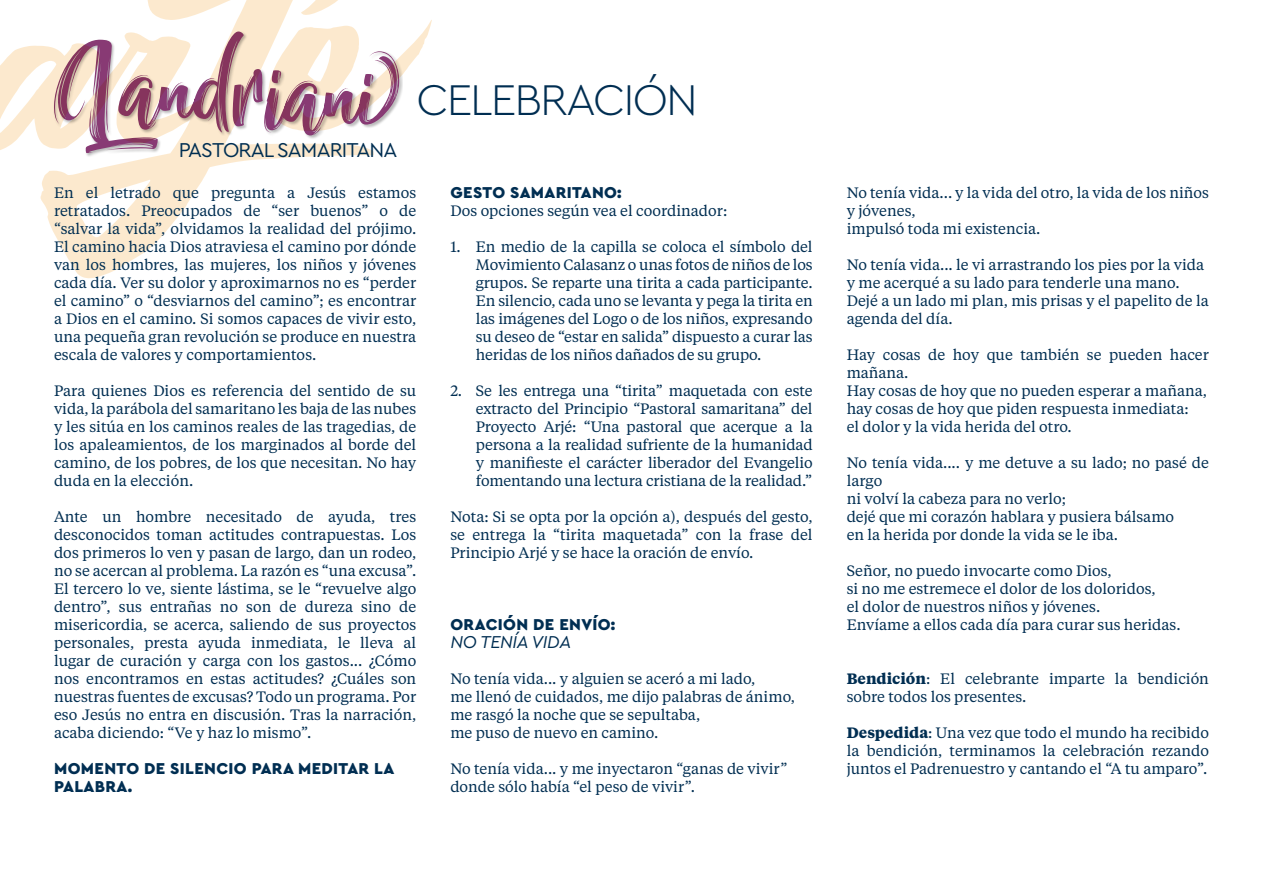
<style>
.page{position:relative;width:1263px;height:893px;background:#fff}
.page>*{position:absolute;margin:0;border:0;box-sizing:border-box;transform-origin:0 0}
.t1{font:300 45px "Cera PRO";letter-spacing:-.04em;color:#002e52}
.t2{font:21px "Cera PRO";letter-spacing:-.04em;color:#002e52}
.t3{font:italic 18px "Cera PRO";letter-spacing:-.02em;color:#002e52}
.t4{font:900 16.5px/18px "Cera PRO";letter-spacing:.02em;color:#002e52}
.t5{font:15px/18px "Tiempos Text";color:#002e52}
.s1{font-weight:700}
</style>
<div class="page">
<svg style="left:0;top:0;width:432px;height:278px"></svg>
<h2 class="t2" style="left:179px;top:136px;width:220px">PASTORAL SAMARITANA</h2>
<h1 class="t1" style="left:416px;top:70px;width:283px">CELEBRACIÓN</h1>
<p class="t5" style="left:54px;top:183px;width:364px;text-align:justify">En el letrado que pregunta a Jesús estamos retratados. Preocupados de “ser buenos” o de “salvar la vida”, olvidamos la realidad del prójimo.<br>El camino hacia Dios atraviesa el camino por dónde van los hombres, las mujeres, los niños y jóvenes cada día. Ver su dolor y aproximarnos no es “perder el camino” o “desviarnos del camino”; es encontrar a Dios en el camino. Si somos capaces de vivir esto, una pequeña gran revolución se produce en nuestra escala de valores y comportamientos.</p>
<p class="t5" style="left:54px;top:381px;width:364px;text-align:justify">Para quienes Dios es referencia del sentido de su vida, la parábola del samaritano les baja de las nubes y les sitúa en los caminos reales de las tragedias, de los apaleamientos, de los marginados al borde del camino, de los pobres, de los que necesitan. No hay duda en la elección.</p>
<p class="t5" style="left:54px;top:507px;width:364px;text-align:justify">Ante un hombre necesitado de ayuda, tres desconocidos toman actitudes contrapuestas. Los dos primeros lo ven y pasan de largo, dan un rodeo, no se acercan al problema. La razón es “una excusa”.<br>El tercero lo ve, siente lástima, se le “revuelve algo dentro”, sus entrañas no son de dureza sino de misericordia, se acerca, saliendo de sus proyectos personales, presta ayuda inmediata, le lleva al lugar de curación y carga con los gastos... ¿Cómo nos encontramos en estas actitudes? ¿Cuáles son nuestras fuentes de excusas? Todo un programa. Por eso Jesús no entra en discusión. Tras la narración, acaba diciendo: “Ve y haz lo mismo”.</p>
<p class="t4" style="left:54px;top:759px;width:342px">MOMENTO DE SILENCIO PARA MEDITAR LA<br>PALABRA.</p>
<p class="t4" style="left:450px;top:183px;width:173px">GESTO SAMARITANO:</p>
<p class="t5" style="left:450px;top:201px;width:278px">Dos opciones según vea el coordinador:</p>
<p class="t5" style="left:476px;top:237px;width:338px;text-align:justify;text-indent:-26px">1. En medio de la capilla se coloca el símbolo del Movimiento Calasanz o unas fotos de niños de los grupos. Se reparte una tirita a cada participante.<br>En silencio, cada uno se levanta y pega la tirita en las imágenes del Logo o de los niños, expresando su deseo de “estar en salida” dispuesto a curar las heridas de los niños dañados de su grupo.</p>
<p class="t5" style="left:476px;top:381px;width:338px;text-align:justify;text-indent:-26px">2. Se les entrega una “tirita” maquetada con este extracto del Principio “Pastoral samaritana” del Proyecto Arjé: “Una pastoral que acerque a la persona a la realidad sufriente de la humanidad y manifieste el carácter liberador del Evangelio fomentando una lectura cristiana de la realidad.”</p>
<p class="t5" style="left:450px;top:507px;width:364px;text-align:justify">Nota: Si se opta por la opción a), después del gesto, se entrega la “tirita maquetada” con la frase del Principio Arjé y se hace la oración de envío.</p>
<p class="t4" style="left:450px;top:615px;width:166px">ORACIÓN DE ENVÍO:</p>
<p class="t3" style="left:450px;top:630px;width:122px">NO TENÍA VIDA</p>
<p class="t5" style="left:450px;top:669px;width:346px">No tenía vida... y alguien se aceró a mi lado,<br>me llenó de cuidados, me dijo palabras de ánimo, me rasgó la noche que se sepultaba,<br>me puso de nuevo en camino.</p>
<p class="t5" style="left:450px;top:759px;width:339px">No tenía vida... y me inyectaron “ganas de vivir” donde sólo había “el peso de vivir”.</p>
<p class="t5" style="left:847px;top:183px;width:364px">No tenía vida... y la vida del otro, la vida de los niños y jóvenes,<br>impulsó toda mi existencia.</p>
<p class="t5" style="left:847px;top:255px;width:364px">No tenía vida... le vi arrastrando los pies por la vida y me acerqué a su lado para tenderle una mano.<br>Dejé a un lado mi plan, mis prisas y el papelito de la agenda del día.</p>
<p class="t5" style="left:847px;top:345px;width:364px">Hay cosas de hoy que también se pueden hacer mañana.<br>Hay cosas de hoy que no pueden esperar a mañana, hay cosas de hoy que piden respuesta inmediata:<br>el dolor y la vida herida del otro.</p>
<p class="t5" style="left:847px;top:453px;width:364px">No tenía vida.... y me detuve a su lado; no pasé de largo<br>ni volví la cabeza para no verlo;<br>dejé que mi corazón hablara y pusiera bálsamo<br>en la herida por donde la vida se le iba.</p>
<p class="t5" style="left:847px;top:561px;width:335px">Señor, no puedo invocarte como Dios,<br>si no me estremece el dolor de los doloridos,<br>el dolor de nuestros niños y jóvenes.<br>Envíame a ellos cada día para curar sus heridas.</p>
<p class="t5" style="left:847px;top:669px;width:364px"><span class="s1">Bendición</span>: El celebrante imparte la bendición sobre todos los presentes.</p>
<p class="t5" style="left:847px;top:723px;width:364px;text-align:justify"><span class="s1">Despedida</span>: Una vez que todo el mundo ha recibido la bendición, terminamos la celebración rezando juntos el Padrenuestro y cantando el “A tu amparo”.</p>
</div>
